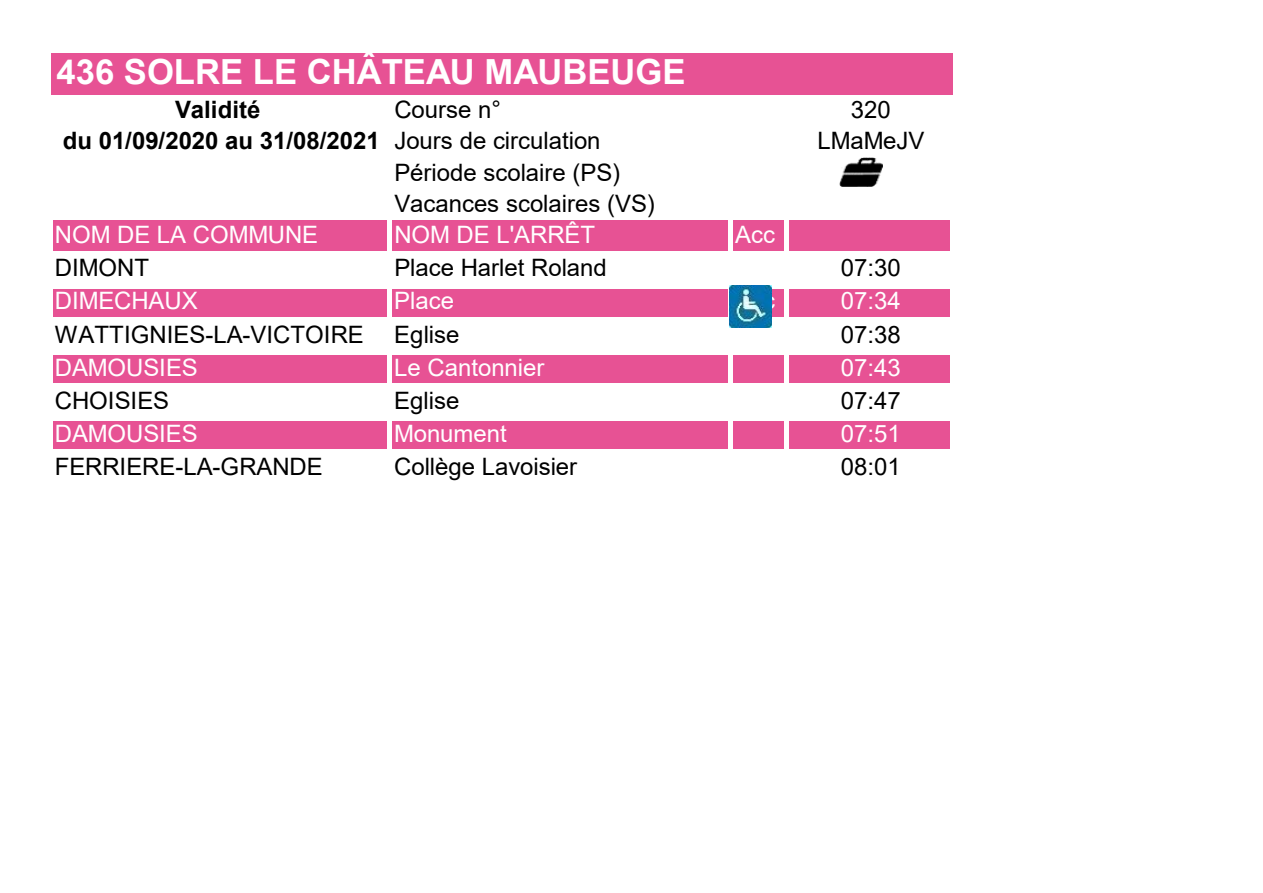
<style>
.page{position:relative;width:1263px;height:893px;background:#fff}
.page>*{position:absolute;margin:0;border:0;box-sizing:border-box;transform-origin:0 0}
.t1{font:700 34.65px "Arial";color:#fff}
.t2{font:24px/31.5px "Arial";color:#000}
.t3{font:24px "Arial";letter-spacing:-.005em;color:#fff}
.t4{font:700 24px "Arial";color:#000}
.s1{font-weight:400}
</style>
<div class="page">
<div style="left:52px;top:53px;width:901px;height:41px;background:#e75294"></div>
<div style="left:52px;top:220px;width:901px;height:34px;background:#e75294"></div>
<div style="left:52px;top:286px;width:901px;height:34px;background:#e75294"></div>
<div style="left:52px;top:352px;width:901px;height:34px;background:#e75294"></div>
<div style="left:52px;top:419px;width:901px;height:33px;background:#e75294"></div>
<div style="left:48px;top:220px;width:5px;height:267px;background:#fff"></div>
<hr style="left:388px;top:220px;width:4px;height:267px;background:#fff">
<hr style="left:729px;top:220px;width:4px;height:267px;background:#fff">
<hr style="left:785px;top:220px;width:4px;height:267px;background:#fff">
<hr style="left:951px;top:220px;width:4px;height:267px;background:#fff">
<hr style="left:53px;top:251px;width:902px;height:4px;background:#fff">
<hr style="left:53px;top:284px;width:902px;height:4px;background:#fff">
<hr style="left:53px;top:317px;width:902px;height:4px;background:#fff">
<div style="left:53px;top:350px;width:902px;height:5px;background:#fff"></div>
<hr style="left:53px;top:384px;width:902px;height:4px;background:#fff">
<hr style="left:53px;top:417px;width:902px;height:4px;background:#fff">
<hr style="left:53px;top:450px;width:902px;height:4px;background:#fff">
<img style="left:840px;top:158px;width:42px;height:29px">
<img style="left:730px;top:285px;width:42px;height:42px">
<p class="t1" style="left:57px;top:48px;width:631px">436 SOLRE LE CHÂTEAU MAUBEUGE</p>
<p class="t4" style="left:175px;top:92px;width:87px">Validité</p>
<p class="t2" style="left:394px;top:93px;width:108px">Course n°</p>
<p class="t2" style="left:851px;top:93px;width:41px">320</p>
<p class="t4" style="left:63px;top:124px;width:539px">du 01/09/2020 au 31/08/2021 <span class="s1">Jours de circulation</span></p>
<p class="t2" style="left:817px;top:125px;width:108px">LMaMeJV</p>
<p class="t2" style="left:394px;top:157px;width:262px">Période scolaire (PS)<br>Vacances scolaires (VS)</p>
<p class="t3" style="left:55px;top:218px;width:265px">NOM DE LA COMMUNE</p>
<p class="t3" style="left:394px;top:218px;width:202px">NOM DE L'ARRÊT</p>
<p class="t3" style="left:735px;top:218px;width:41px">Acc</p>
<p class="t2" style="left:55px;top:252px;width:95px">DIMONT</p>
<p class="t2" style="left:394px;top:252px;width:214px">Place Harlet Roland</p>
<p class="t2" style="left:841px;top:252px;width:61px">07:30</p>
<p class="t3" style="left:55px;top:284px;width:144px">DIMECHAUX</p>
<p class="t3" style="left:394px;top:284px;width:61px">Place</p>
<p class="t3" style="left:841px;top:284px;width:61px">07:34</p>
<p class="t2" style="left:55px;top:318px;width:310px">WATTIGNIES-LA-VICTOIRE</p>
<p class="t2" style="left:394px;top:318px;width:67px">Eglise</p>
<p class="t2" style="left:841px;top:318px;width:61px">07:38</p>
<p class="t3" style="left:55px;top:351px;width:144px">DAMOUSIES</p>
<p class="t3" style="left:394px;top:351px;width:152px">Le Cantonnier</p>
<p class="t3" style="left:841px;top:351px;width:61px">07:43</p>
<p class="t2" style="left:55px;top:384px;width:116px">CHOISIES</p>
<p class="t2" style="left:394px;top:384px;width:67px">Eglise</p>
<p class="t2" style="left:841px;top:384px;width:61px">07:47</p>
<p class="t3" style="left:55px;top:417px;width:144px">DAMOUSIES</p>
<p class="t3" style="left:394px;top:417px;width:114px">Monument</p>
<p class="t3" style="left:841px;top:417px;width:61px">07:51</p>
<p class="t2" style="left:55px;top:450px;width:269px">FERRIERE-LA-GRANDE</p>
<p class="t2" style="left:394px;top:450px;width:184px">Collège Lavoisier</p>
<p class="t2" style="left:841px;top:450px;width:61px">08:01</p>
</div>
